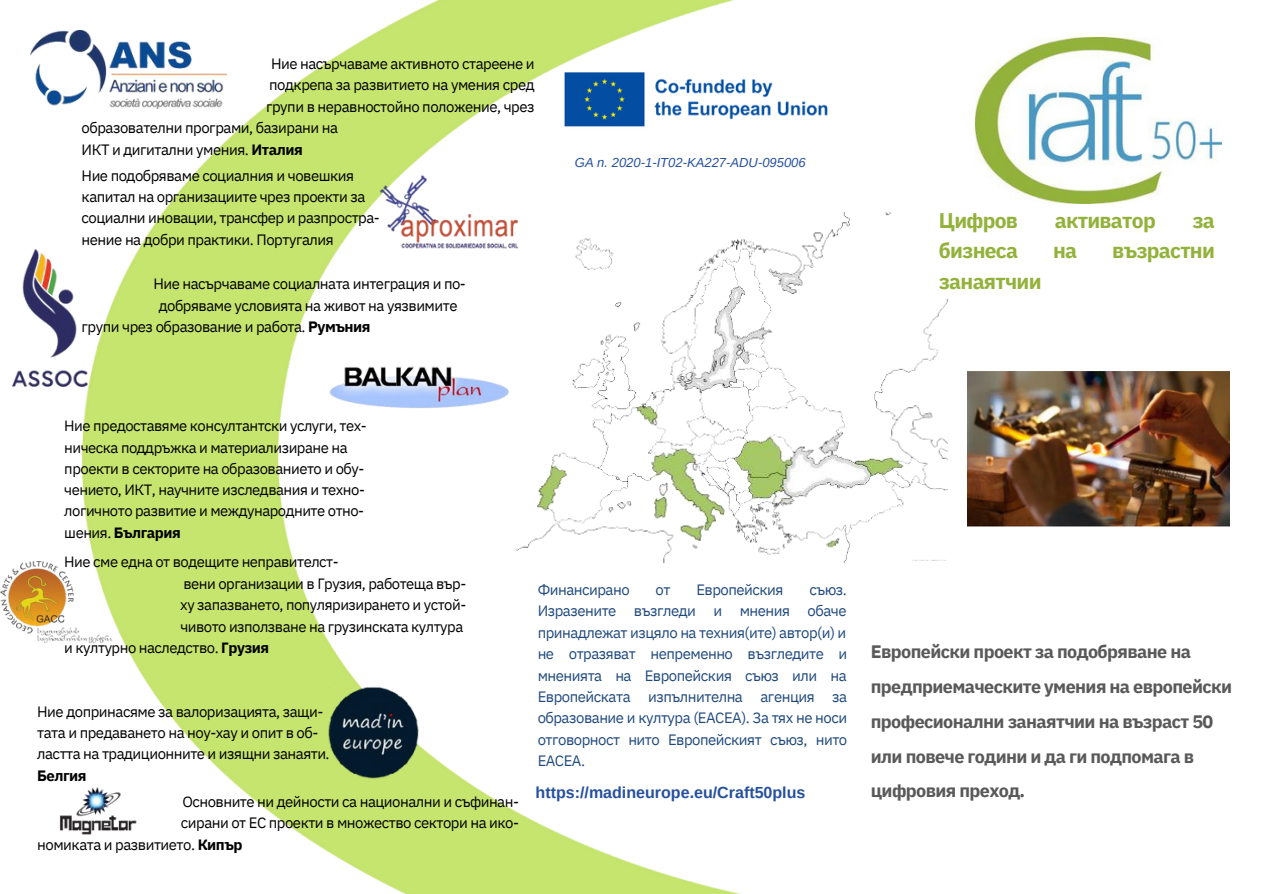
<style>
.page{position:relative;width:1263px;height:894px;background:#fff}
.page>*{position:absolute;margin:0;border:0;box-sizing:border-box;transform-origin:0 0}
.t1{font:700 21px "IBM Plex Sans";letter-spacing:-.035em;color:#93b23b}
.t2{font:700 18px/34.8px "IBM Plex Sans";letter-spacing:-.035em;color:#595959}
.t3{font:700 16.05px "Arimo";color:#25509f}
.t4{font:15px "IBM Plex Sans";letter-spacing:-.035em;color:#000}
.t5{font:15px/21.3px "IBM Plex Sans";letter-spacing:-.035em;color:#1f497d;text-align:justify}
.t6{font:700 15px "IBM Plex Sans";letter-spacing:-.03em;color:#000}
.t7{font:14.85px "IBM Plex Sans";letter-spacing:-.035em;color:#000}
.t8{font:700 14.85px "IBM Plex Sans";letter-spacing:-.035em;color:#000}
.t9{font:italic 13.05px "Arimo";color:#25509f}
.s1{font-weight:700}
.s2{font-weight:400}
</style>
<div class="page">
<img style="left:82px;top:0;width:655px;height:893px">
<img style="left:504px;top:198px;width:471px;height:375px">
<img style="left:380px;top:174px;width:138px;height:76px">
<img style="left:31px;top:31px;width:195px;height:77px">
<img style="left:13px;top:250px;width:74px;height:136px">
<img style="left:1px;top:561px;width:110px;height:81px">
<img style="left:328px;top:345px;width:184px;height:82px">
<img style="left:328px;top:685px;width:92px;height:93px">
<img style="left:59px;top:784px;width:79px;height:51px">
<img style="left:975px;top:38px;width:246px;height:165px">
<img style="left:967px;top:372px;width:262px;height:154px">
<img style="left:561px;top:70px;width:267px;height:59px">
<p class="t4" style="left:271px;top:54px;width:265px">Ние насърчаваме активното стареене и</p>
<p class="t4" style="left:269px;top:75px;width:267px">подкрепа за развитието на умения сред</p>
<p class="t4" style="left:266px;top:96px;width:270px">групи в неравностойно положение, чрез</p>
<p class="t4" style="left:82px;top:118px;width:258px">образователни програми, базирани на</p>
<p class="t4" style="left:82px;top:139px;width:223px">ИКТ и дигитални умения. <span class="s1">Италия</span></p>
<p class="t4" style="left:82px;top:165px;width:274px">Ние подобряваме социалния и човешкия</p>
<p class="t4" style="left:82px;top:186px;width:285px">капитал на организациите чрез проекти за</p>
<p class="t4" style="left:82px;top:208px;width:300px">социални иновации, трансфер и разпростра-</p>
<p class="t4" style="left:82px;top:229px;width:254px">нение на добри практики. Португалия</p>
<p class="t4" style="left:153px;top:273px;width:314px">Ние насърчаваме социалната интеграция и по-</p>
<p class="t4" style="left:159px;top:295px;width:300px">добряваме условията на живот на уязвимите</p>
<p class="t4" style="left:82px;top:317px;width:290px">групи чрез образование и работа. <span class="s1">Румъния</span></p>
<p class="t9" style="left:575px;top:155px;width:232px">GA n. 2020-1-IT02-KA227-ADU-095006</p>
<p class="t1" style="left:939px;top:206px;width:81px">Цифров</p>
<p class="t1" style="left:1055px;top:206px;width:102px">активатор</p>
<p class="t1" style="left:1192px;top:206px;width:24px">за</p>
<p class="t1" style="left:939px;top:237px;width:81px">бизнеса</p>
<p class="t1" style="left:1053px;top:237px;width:26px">на</p>
<p class="t1" style="left:1112px;top:237px;width:104px">възрастни</p>
<p class="t1" style="left:939px;top:267px;width:104px">занаятчии</p>
<p class="t7" style="left:64px;top:416px;width:304px">Ние предоставяме консултантски услуги, тех-</p>
<p class="t7" style="left:64px;top:437px;width:285px">ническа поддръжка и материализиране на</p>
<p class="t7" style="left:64px;top:458px;width:302px">проекти в секторите на образованието и обу-</p>
<p class="t7" style="left:64px;top:479px;width:302px">чението, ИКТ, научните изследвания и техно-</p>
<p class="t7" style="left:64px;top:501px;width:301px">логичното развитие и международните отно-</p>
<p class="t8" style="left:64px;top:522px;width:118px"><span class="s2">шения.</span> България</p>
<p class="t7" style="left:64px;top:551px;width:276px">Ние сме една от водещите неправителст-</p>
<p class="t7" style="left:183px;top:573px;width:284px">вени организации в Грузия, работеща вър-</p>
<p class="t7" style="left:180px;top:595px;width:287px">ху запазването, популяризирането и устой-</p>
<p class="t7" style="left:180px;top:616px;width:284px">чивото използване на грузинската култура</p>
<p class="t7" style="left:64px;top:637px;width:206px">и културно наследство. <span class="s1">Грузия</span></p>
<p class="t4" style="left:37px;top:701px;width:288px">Ние допринасяме за валоризацията, защи-</p>
<p class="t4" style="left:37px;top:722px;width:283px">тата и предаването на ноу-хау и опит в об-</p>
<p class="t4" style="left:37px;top:743px;width:294px">ластта на традиционните и изящни занаяти.</p>
<p class="t6" style="left:37px;top:765px;width:51px">Белгия</p>
<p class="t4" style="left:182px;top:791px;width:338px">Основните ни дейности са национални и съфинан-</p>
<p class="t4" style="left:181px;top:812px;width:340px">сирани от ЕС проекти в множество сектори на ико-</p>
<p class="t4" style="left:37px;top:833px;width:207px">номиката и развитието. <span class="s1">Кипър</span></p>
<p class="t5" style="left:538px;top:578px;width:94px">Финансирано</p>
<p class="t5" style="left:656px;top:578px;width:16px">от</p>
<p class="t5" style="left:696px;top:578px;width:89px">Европейския</p>
<p class="t5" style="left:538px;top:578px;width:311px;text-indent:272px">съюз.<br>Изразените възгледи и мнения обаче принадлежат изцяло на техния(ите) автор(и) и не отразяват непременно възгледите и мненията на Европейския съюз или на Европейската изпълнителна агенция за образование и култура (EACEA). За тях не носи отговорност нито Европейският съюз, нито EACEA.</p>
<p class="t2" style="left:871px;top:633px;width:363px">Европейски проект за подобряване на предприемаческите умения на европейски професионални занаятчии на възраст 50</p>
<p class="t2" style="left:871px;top:738px;width:325px">или повече години и да ги подпомага в</p>
<p class="t3" style="left:536px;top:783px;width:271px">https://madineurope.eu/Craft50plus</p>
<p class="t2" style="left:871px;top:773px;width:156px">цифровия преход.</p>
</div>
